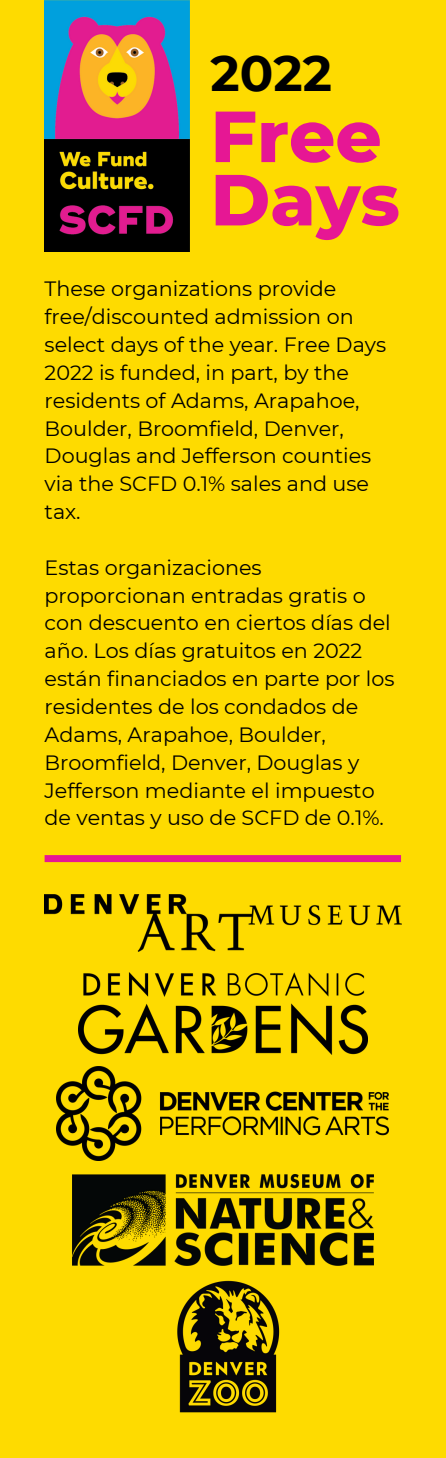
<style>
.page{position:relative;width:446px;height:1458px;background:#fedb00}
.page>*{position:absolute;margin:0;border:0;box-sizing:border-box;transform-origin:0 0}
.t1{font:800 72.23px "Montserrat";color:#e61794}
.t2{font:700 49.5px "Montserrat";color:#000}
.t3{font:20.7px/27.9px "Montserrat";color:#000}
</style>
<div class="page">
<img style="left:45px;top:0;width:145px;height:251px">
<svg style="left:45px;top:855px;width:356px;height:7px;background:#e61992"></svg>
<img style="left:45px;top:894px;width:356px;height:57px">
<img style="left:57px;top:1067px;width:331px;height:93px">
<img style="left:177px;top:1280px;width:103px;height:133px">
<img style="left:78px;top:973px;width:289px;height:81px">
<img style="left:72px;top:1174px;width:301px;height:92px">
<p class="t2" style="left:210px;top:43px;width:123px">2022</p>
<p class="t1" style="left:210px;top:92px;width:172px">Free</p>
<p class="t1" style="left:210px;top:156px;width:191px">Days</p>
<p class="t3" style="left:45px;top:275px;width:343px">These organizations provide free/discounted admission on select days of the year. Free Days<br>2022 is funded, in part, by the residents of Adams, Arapahoe,<br>Boulder, Broomfield, Denver,<br>Douglas and Jefferson counties via the SCFD 0.1% sales and use tax.</p>
<p class="t3" style="left:45px;top:553px;width:351px">Estas organizaciones proporcionan entradas gratis o con descuento en ciertos días del año. Los días gratuitos en 2022 están financiados en parte por los residentes de los condados de<br>Adams, Arapahoe, Boulder,<br>Broomfield, Denver, Douglas y<br>Jefferson mediante el impuesto de ventas y uso de SCFD de 0.1%.</p>
</div>
